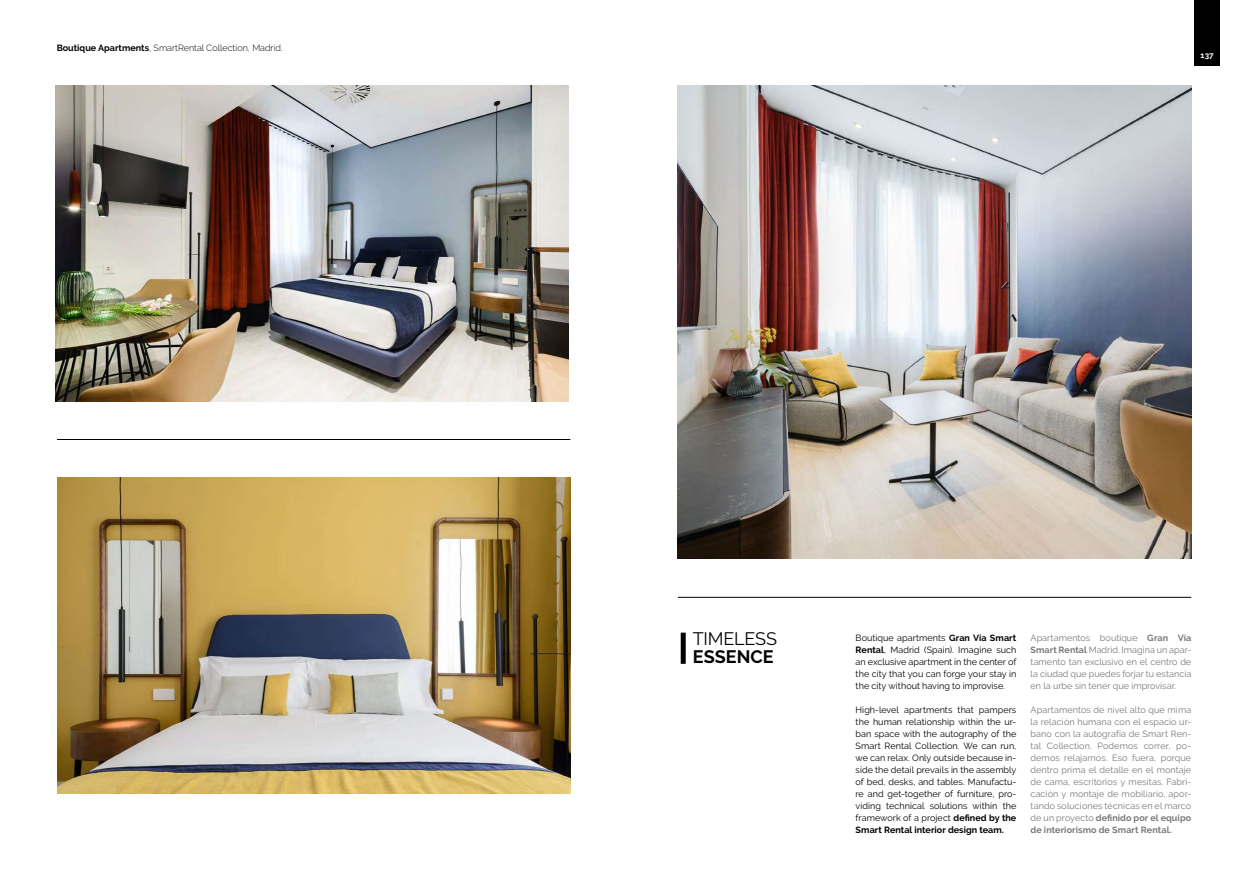
<style>
.page{position:relative;width:1248px;height:879px;background:#fff}
.page>*{position:absolute;margin:0;border:0;box-sizing:border-box;transform-origin:0 0}
.t1{font:18px "Raleway";letter-spacing:-.005em;color:#000}
.t2{font:700 18px "Raleway";color:#000}
.t3{font:9px/12px "Raleway";letter-spacing:.005em;color:#000;text-align:justify}
.t4{font:9px/12px "Raleway";letter-spacing:.005em;color:#787a77;text-align:justify}
.t5{font:300 9px "Raleway";color:#000}
.t6{font:700 8px "Raleway";color:#fff}
.s1{font-weight:700}
</style>
<div class="page">
<img style="left:55px;top:85px;width:513px;height:317px">
<img style="left:57px;top:477px;width:513px;height:317px">
<hr style="left:57px;top:439px;width:513px;height:1px;background:#000">
<div style="left:1194px;top:0;width:25px;height:66px;background:#000"></div>
<hr style="left:677px;top:597px;width:514px;height:1px;background:#000">
<img style="left:677px;top:85px;width:514px;height:473px">
<div style="left:680px;top:632px;width:5px;height:32px;background:#000"></div>
<p class="t5" style="left:57px;top:43px;width:227px"><span class="s1">Boutique Apartments</span>, SmartRental Collection, Madrid.</p>
<p class="t6" style="left:1200px;top:50px;width:15px">137</p>
<h1 class="t1" style="left:692px;top:628px;width:86px">TIMELESS</h1>
<h1 class="t2" style="left:692px;top:647px;width:82px">ESSENCE</h1>
<p class="t3" style="left:855px;top:632px;width:162px">Boutique apartments <span class="s1">Gran Vía Smart Rental</span>, Madrid (Spain). Imagine such an exclusive apartment in the center of the city that you can forge your stay in the city without having to improvise.</p>
<p class="t3" style="left:855px;top:704px;width:162px">High-level apartments that pampers the human relationship within the ur&shy;ban space with the autography of the Smart Rental Collection. We can run, we can relax. Only outside because in&shy;side the detail prevails in the assembly of bed, desks, and tables. Manufactu&shy;re and get-together of furniture, pro&shy;viding technical solutions within the framework of a project <span class="s1">defined by the Smart Rental interior design team.</span></p>
<p class="t4" style="left:1030px;top:632px;width:162px">Apartamentos boutique <span class="s1">Gran Vía Smart Rental</span> Madrid. Imagina un apar&shy;tamento tan exclusivo en el centro de la ciudad que puedes forjar tu estancia en la urbe sin tener que improvisar.</p>
<p class="t4" style="left:1030px;top:704px;width:162px">Apartamentos de nivel alto que mima la relación humana con el espacio ur&shy;bano con la autografía de Smart Ren&shy;tal Collection. Podemos correr, po&shy;demos relajarnos. Eso fuera, porque dentro prima el detalle en el montaje de cama, escritorios y mesitas. Fabri&shy;cación y montaje de mobiliario, apor&shy;tando soluciones técnicas en el marco de un proyecto <span class="s1">definido por el equipo de interiorismo de Smart Rental.</span></p>
</div>
